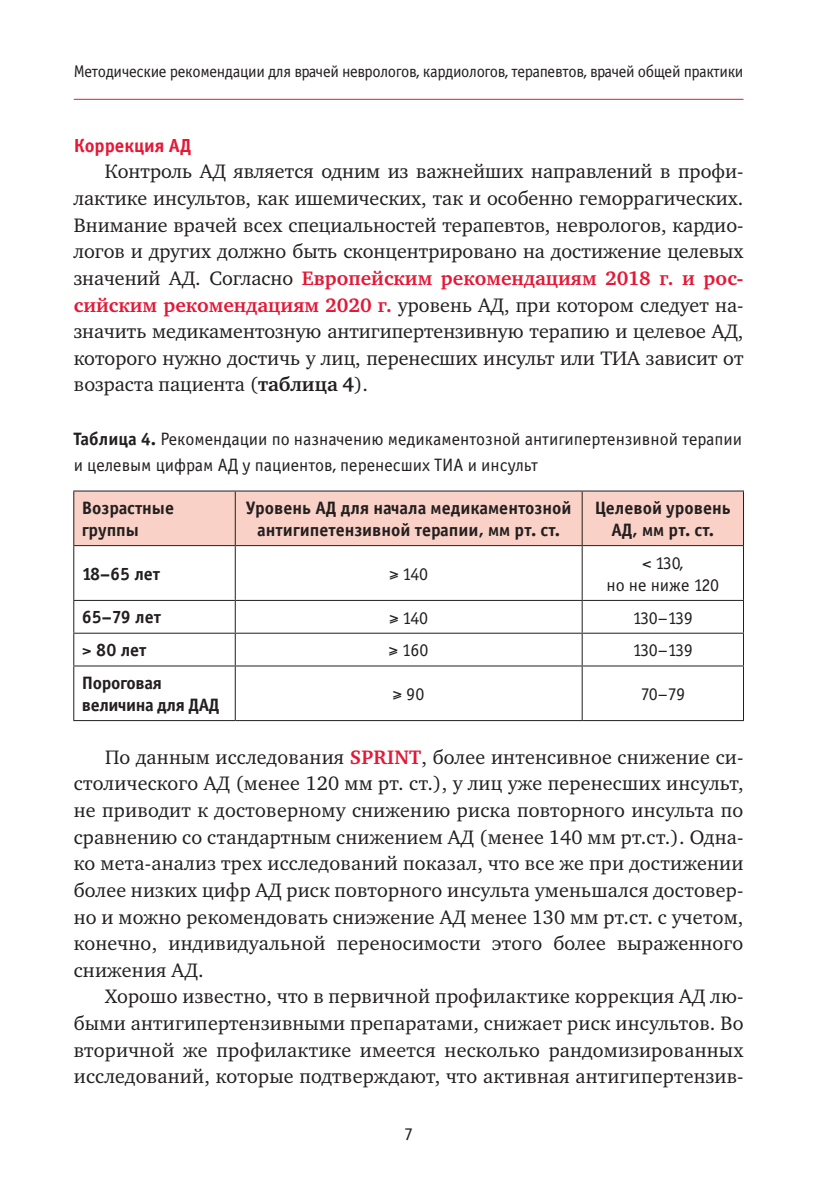
<style>
.page{position:relative;width:840px;height:1191px;background:#fff}
.page>*{position:absolute;margin:0;border:0;box-sizing:border-box;transform-origin:0 0}
.t1{font:20px/26.6px "Charter C";letter-spacing:.01em;color:#231f20;text-align:justify}
.t2{font:19px "Officina Sans Bold C";color:#e51836}
.t3{font:18px/26.6px "Officina Sans Book C";color:#231f20}
.t4{font:18px/22px "Officina Sans Bold C";color:#231f20;text-align:center}
.t5{font:18px/22px "Officina Sans Bold C";letter-spacing:-.02em;color:#231f20}
.t6{font:17px "Officina Sans Book C";letter-spacing:-.02em;color:#231f20}
.s1{font-weight:700;color:#e51836}
.s2{font-weight:700}
.s3{font-family:"Officina Sans Bold C"}
</style>
<div class="page">
<hr style="left:74px;top:99px;width:669px;height:1px;background:#e51836">
<div style="left:74px;top:491px;width:668px;height:54px;background:#fad1c6"></div>
<hr style="left:73px;top:490px;width:162px;height:1px;background:#231f20">
<hr style="left:73px;top:491px;width:1px;height:54px;background:#231f20">
<hr style="left:235px;top:490px;width:347px;height:1px;background:#231f20">
<hr style="left:235px;top:491px;width:1px;height:54px;background:#231f20">
<hr style="left:582px;top:490px;width:161px;height:1px;background:#231f20">
<hr style="left:581px;top:491px;width:1px;height:54px;background:#231f20">
<hr style="left:742px;top:491px;width:1px;height:54px;background:#231f20">
<hr style="left:73px;top:545px;width:162px;height:1px;background:#231f20">
<hr style="left:73px;top:546px;width:1px;height:54px;background:#231f20">
<hr style="left:235px;top:545px;width:347px;height:1px;background:#231f20">
<hr style="left:235px;top:546px;width:1px;height:54px;background:#231f20">
<hr style="left:582px;top:545px;width:161px;height:1px;background:#231f20">
<hr style="left:581px;top:546px;width:1px;height:54px;background:#231f20">
<hr style="left:742px;top:546px;width:1px;height:54px;background:#231f20">
<hr style="left:73px;top:600px;width:162px;height:1px;background:#231f20">
<hr style="left:73px;top:601px;width:1px;height:31px;background:#231f20">
<hr style="left:235px;top:600px;width:347px;height:1px;background:#231f20">
<hr style="left:235px;top:601px;width:1px;height:31px;background:#231f20">
<hr style="left:582px;top:600px;width:161px;height:1px;background:#231f20">
<hr style="left:581px;top:601px;width:1px;height:31px;background:#231f20">
<hr style="left:742px;top:601px;width:1px;height:31px;background:#231f20">
<hr style="left:73px;top:632px;width:162px;height:1px;background:#231f20">
<hr style="left:73px;top:633px;width:1px;height:32px;background:#231f20">
<hr style="left:235px;top:632px;width:347px;height:1px;background:#231f20">
<hr style="left:235px;top:633px;width:1px;height:32px;background:#231f20">
<hr style="left:582px;top:632px;width:161px;height:1px;background:#231f20">
<hr style="left:581px;top:633px;width:1px;height:32px;background:#231f20">
<hr style="left:742px;top:633px;width:1px;height:32px;background:#231f20">
<hr style="left:73px;top:665px;width:162px;height:1px;background:#231f20">
<hr style="left:73px;top:666px;width:1px;height:54px;background:#231f20">
<hr style="left:235px;top:665px;width:347px;height:1px;background:#231f20">
<hr style="left:235px;top:666px;width:1px;height:54px;background:#231f20">
<hr style="left:582px;top:665px;width:161px;height:1px;background:#231f20">
<hr style="left:581px;top:666px;width:1px;height:54px;background:#231f20">
<hr style="left:742px;top:666px;width:1px;height:54px;background:#231f20">
<hr style="left:73px;top:720px;width:162px;height:1px;background:#231f20">
<hr style="left:235px;top:720px;width:347px;height:1px;background:#231f20">
<hr style="left:582px;top:720px;width:161px;height:1px;background:#231f20">
<p class="t6" style="left:74px;top:62px;width:670px">Методические рекомендации для врачей неврологов, кардиологов, терапевтов, врачей общей практики</p>
<p class="t2" style="left:74px;top:135px;width:119px">Коррекция АД</p>
<p class="t1" style="left:74px;top:159px;width:671px;text-indent:31px">Контроль АД является одним из важнейших направлений в профи&shy;лактике инсультов, как ишемических, так и особенно геморрагических.<br>Внимание врачей всех специальностей терапевтов, неврологов, кардио&shy;логов и других должно быть сконцентрировано на достижение целевых значений АД. Согласно <span class="s1">Европейским рекомендациям 2018 г. и рос&shy;сийским рекомендациям 2020 г.</span> уровень АД, при котором следует на&shy;значить медикаментозную антигипертензивную терапию и целевое АД, которого нужно достичь у лиц, перенесших инсульт или ТИА зависит от возраста пациента (<span class="s2">таблица 4</span>).</p>
<p class="t3" style="left:74px;top:425px;width:669px"><span class="s3">Таблица 4.</span> Рекомендации по назначению медикаментозной антигипертензивной терапии и целевым цифрам АД у пациентов, перенесших ТИА и инсульт</p>
<p class="t4" style="left:82px;top:497px;width:94px;text-align:left">Возрастные группы</p>
<p class="t4" style="left:246px;top:497px;width:327px">Уровень АД для начала медикаментозной антигипетензивной терапии, мм рт. ст.</p>
<p class="t4" style="left:594px;top:497px;width:138px">Целевой уровень<br>АД, мм рт. ст.</p>
<p class="t4" style="left:82px;top:563px;width:80px">18–65 лет</p>
<p class="t3" style="left:389px;top:561px;width:40px">≥ 140</p>
<p class="t3" style="left:606px;top:552px;width:114px;line-height:22px;text-align:center">&lt; 130,<br>но не ниже 120</p>
<p class="t4" style="left:82px;top:606px;width:81px">65–79 лет</p>
<p class="t3" style="left:389px;top:604px;width:40px">≥ 140</p>
<p class="t3" style="left:632px;top:604px;width:61px">130–139</p>
<p class="t4" style="left:82px;top:639px;width:66px">&gt; 80 лет</p>
<p class="t3" style="left:389px;top:637px;width:41px">≥ 160</p>
<p class="t3" style="left:632px;top:637px;width:61px">130–139</p>
<p class="t5" style="left:82px;top:672px;width:139px">Пороговая величина для ДАД</p>
<p class="t3" style="left:392px;top:681px;width:33px">≥ 90</p>
<p class="t3" style="left:640px;top:681px;width:46px">70–79</p>
<p class="t1" style="left:74px;top:744px;width:671px;text-indent:31px">По данным исследования <span class="s1">SPRINT</span>, более интенсивное снижение си&shy;столического АД (менее 120 мм рт. ст.), у лиц уже перенесших инсульт, не приводит к достоверному снижению риска повторного инсульта по сравнению со стандартным снижением АД (менее 140 мм рт.ст.). Одна&shy;ко мета-анализ трех исследований показал, что все же при достижении более низких цифр АД риск повторного инсульта уменьшался достовер&shy;но и можно рекомендовать сниэжение АД менее 130 мм рт.ст. с учетом, конечно, индивидуальной переносимости этого более выраженного снижения АД.</p>
<p class="t1" style="left:74px;top:983px;width:671px;text-indent:31px">Хорошо известно, что в первичной профилактике коррекция АД лю&shy;быми антигипертензивными препаратами, снижает риск инсультов. Во вторичной же профилактике имеется несколько рандомизированных исследований, которые подтверждают, что активная антигипертензив-</p>
<p class="t3" style="left:404px;top:1121px;width:10px">7</p>
</div>
